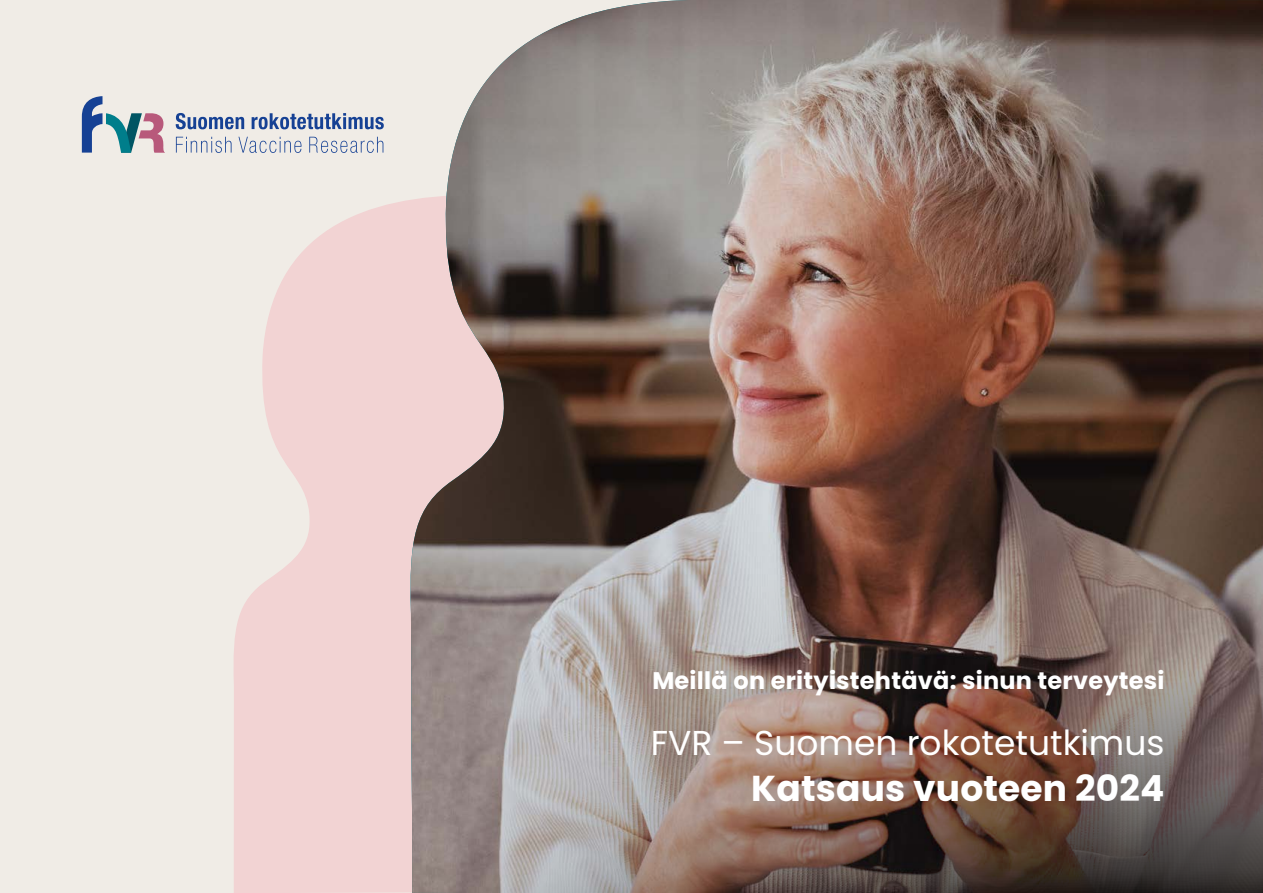
<style>
.page{position:relative;width:1263px;height:893px;background:#fff}
.page>*{position:absolute;margin:0;border:0;box-sizing:border-box;transform-origin:0 0}
.t1{font:700 36px "Poppins";letter-spacing:.005em;color:#fff}
.t2{font:34.5px "Poppins";color:#fff}
.t3{font:700 24px "Poppins";letter-spacing:.01em;color:#fff}
</style>
<div class="page">
<div style="left:0;top:0;width:728px;height:893px;background:#f0ece6"></div>
<svg style="left:233px;top:200px;width:175px;height:693px;fill:#f2d3d3"></svg>
<svg style="left:176px;top:113px;width:208px;height:16px"></svg>
<svg style="left:176px;top:137px;width:207px;height:16px"></svg>
<svg style="left:82px;top:96px;width:83px;height:57px"></svg>
<img style="left:408px;top:0;width:855px;height:893px">
<p class="t3" style="left:652px;top:666px;width:514px">Meillä on erityistehtävä: sinun terveytesi</p>
<h2 class="t2" style="left:651px;top:723px;width:515px">FVR – Suomen rokotetutkimus</h2>
<h1 class="t1" style="left:751px;top:768px;width:415px">Katsaus vuoteen 2024</h1>
</div>
